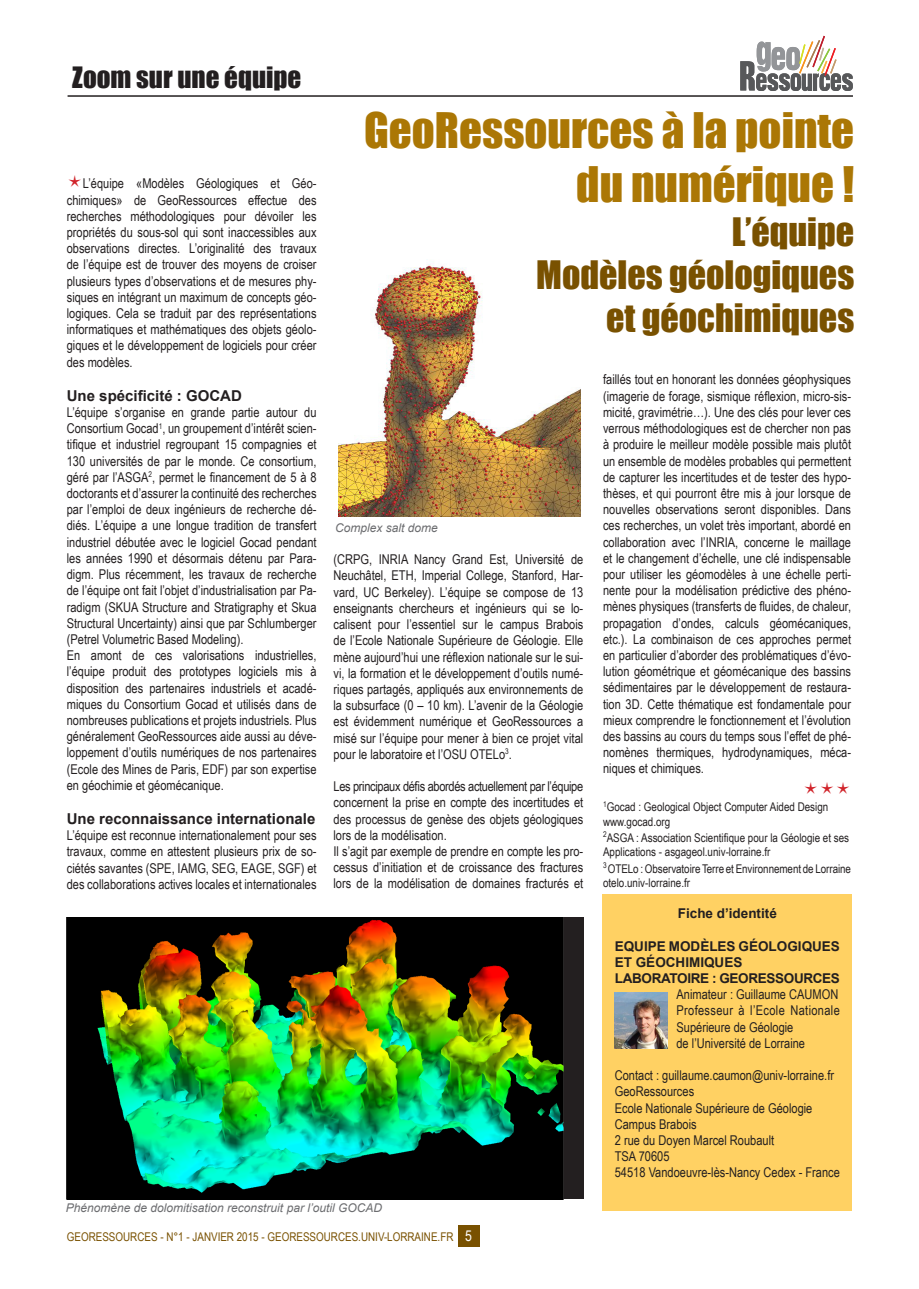
<style>
.page{position:relative;width:919px;height:1289px;background:#fff}
.page>*{position:absolute;margin:0;border:0;box-sizing:border-box;transform-origin:0 0}
.t1{font:45px/54px "Impact";color:#ab7705;text-align:right}
.t2{font:36px "Impact";color:#795100}
.t3{font:27px "Impact";color:#231f20}
.t4{font:700 15px "Arial";color:#231f20}
.t5{font:13.5px/16.2px "Arial Narrow";color:#231f20;text-align:justify}
.t6{font:700 13.5px/16.2px "Arial";color:#231f20}
.t7{font:13.5px/16.2px "Arial Narrow";letter-spacing:.025em;color:#231f20}
.t8{font:700 13.5px "Arial";letter-spacing:-.025em;color:#231f20}
.t9{font:12px/14.4px "Arial Narrow";color:#231f20}
.t10{font:italic 12px "Arial";color:#6c6d70}
.t11{font:12px "Arial Narrow";color:#795100}
.s1{font-size:15px;color:#fff}
</style>
<div class="page">
<div style="left:602px;top:894px;width:249px;height:317px;background:#ffd163"></div>
<hr style="left:68px;top:95px;width:784px;height:2px;background:#231f20">
<div style="left:66px;top:917px;width:517px;height:281px;background:#231f20"></div>
<img style="left:67px;top:917px;width:496px;height:281px">
<svg style="left:740px;top:36px;width:112px;height:55px"></svg>
<img style="left:614px;top:992px;width:54px;height:56px">
<div style="left:459px;top:1225px;width:21px;height:21px;background:#795100"></div>
<img style="left:339px;top:264px;width:241px;height:252px">
<p class="t3" style="left:72px;top:57px;width:230px">Zoom sur une équipe</p>
<p class="t5" style="left:67px;top:175px;width:251px;text-indent:16px">L’équipe «Modèles Géologiques et Géo&shy;chimiques» de GeoRessources effectue des recherches méthodologiques pour dévoiler les propriétés du sous-sol qui sont inaccessibles aux observations directes. L’originalité des travaux de l’équipe est de trouver des moyens de croiser plusieurs types d’observations et de mesures phy&shy;siques en intégrant un maximum de concepts géo&shy;logiques. Cela se traduit par des représentations informatiques et mathématiques des objets géolo&shy;giques et le développement de logiciels pour créer des modèles.</p>
<p class="t4" style="left:67px;top:385px;width:177px">Une spécificité : GOCAD</p>
<p class="t5" style="left:67px;top:403px;width:251px">L’équipe s’organise en grande partie autour du Consortium Gocad<sup>1</sup>, un groupement d’intérêt scien&shy;tifique et industriel regroupant 15 compagnies et 130 universités de par le monde. Ce consortium, géré par l’ASGA<sup>2</sup>, permet le financement de 5 à 8 doctorants et d’assurer la continuité des recherches par l’emploi de deux ingénieurs de recherche dé&shy;diés. L’équipe a une longue tradition de transfert industriel débutée avec le logiciel Gocad pendant les années 1990 et désormais détenu par Para&shy;digm. Plus récemment, les travaux de recherche de l’équipe ont fait l’objet d’industrialisation par Pa&shy;radigm (SKUA Structure and Stratigraphy et Skua Structural Uncertainty) ainsi que par Schlumberger (Petrel Volumetric Based Modeling).</p>
<p class="t5" style="left:67px;top:646px;width:251px">En amont de ces valorisations industrielles, l’équipe produit des prototypes logiciels mis à disposition des partenaires industriels et acadé&shy;miques du Consortium Gocad et utilisés dans de nombreuses publications et projets industriels. Plus généralement GeoRessources aide aussi au déve&shy;loppement d’outils numériques de nos partenaires (Ecole des Mines de Paris, EDF) par son expertise en géochimie et géomécanique.</p>
<p class="t4" style="left:67px;top:808px;width:250px">Une reconnaissance internationale</p>
<p class="t5" style="left:67px;top:826px;width:251px">L’équipe est reconnue internationalement pour ses travaux, comme en attestent plusieurs prix de so&shy;ciétés savantes (SPE, IAMG, SEG, EAGE, SGF) et des collaborations actives locales et internationales</p>
<p class="t1" style="left:364px;top:102px;width:491px">GeoRessources à la pointe du numérique !</p>
<p class="t2" style="left:731px;top:203px;width:124px">L’équipe</p>
<p class="t2" style="left:536px;top:247px;width:319px">Modèles géologiques</p>
<p class="t2" style="left:606px;top:290px;width:250px">et géochimiques</p>
<p class="t10" style="left:335px;top:519px;width:104px">Complex salt dome</p>
<p class="t5" style="left:333px;top:551px;width:251px">(CRPG, INRIA Nancy Grand Est, Université de Neuchâtel, ETH, Imperial College, Stanford, Har&shy;vard, UC Berkeley). L’équipe se compose de 13 enseignants chercheurs et ingénieurs qui se lo&shy;calisent pour l’essentiel sur le campus Brabois de l’Ecole Nationale Supérieure de Géologie. Elle mène aujourd’hui une réflexion nationale sur le sui&shy;vi, la formation et le développement d’outils numé&shy;riques partagés, appliqués aux environnements de la subsurface (0 – 10 km). L’avenir de la Géologie est évidemment numérique et GeoRessources a misé sur l’équipe pour mener à bien ce projet vital pour le laboratoire et l’OSU OTELo<sup>3</sup>.</p>
<p class="t5" style="left:333px;top:777px;width:251px">Les principaux défis abordés actuellement par l’équipe concernent la prise en compte des incertitudes et des processus de genèse des objets géologiques lors de la modélisation.</p>
<p class="t5" style="left:333px;top:842px;width:251px">Il s’agit par exemple de prendre en compte les pro&shy;cessus d’initiation et de croissance des fractures lors de la modélisation de domaines fracturés et</p>
<p class="t5" style="left:603px;top:371px;width:249px">faillés tout en honorant les données géophysiques (imagerie de forage, sismique réflexion, micro-sis&shy;micité, gravimétrie…). Une des clés pour lever ces verrous méthodologiques est de chercher non pas à produire le meilleur modèle possible mais plutôt un ensemble de modèles probables qui permettent de capturer les incertitudes et de tester des hypo&shy;thèses, et qui pourront être mis à jour lorsque de nouvelles observations seront disponibles. Dans ces recherches, un volet très important, abordé en collaboration avec l’INRIA, concerne le maillage et le changement d’échelle, une clé indispensable pour utiliser les géomodèles à une échelle perti&shy;nente pour la modélisation prédictive des phéno&shy;mènes physiques (transferts de fluides, de chaleur, propagation d’ondes, calculs géomécaniques, etc.). La combinaison de ces approches permet en particulier d’aborder des problématiques d’évo&shy;lution géométrique et géomécanique des bassins sédimentaires par le développement de restaura&shy;tion 3D. Cette thématique est fondamentale pour mieux comprendre le fonctionnement et l’évolution des bassins au cours du temps sous l’effet de phé&shy;nomènes thermiques, hydrodynamiques, méca&shy;niques et chimiques.</p>
<p class="t9" style="left:603px;top:799px;width:227px"><sup>1</sup>Gocad : Geological Object Computer Aided Design www.gocad.org</p>
<p class="t9" style="left:603px;top:830px;width:247px"><sup>2</sup>ASGA : Association Scientifique pour la Géologie et ses<br>Applications - asgageol.univ-lorraine.fr</p>
<p class="t9" style="left:603px;top:860px;width:249px"><sup>3</sup> OTELo : Observatoire Terre et Environnement de Lorraine</p>
<p class="t9" style="left:603px;top:875px;width:88px">otelo.univ-lorraine.fr</p>
<p class="t6" style="left:677px;top:905px;width:101px">Fiche d’identité</p>
<p class="t6" style="left:614px;top:938px;width:227px">EQUIPE MODÈLES GÉOLOGIQUES<br>ET GÉOCHIMIQUES</p>
<p class="t8" style="left:614px;top:969px;width:226px">LABORATOIRE : GEORESSOURCES</p>
<p class="t5" style="left:676px;top:985px;width:163px">Animateur : Guillaume CAUMON</p>
<p class="t7" style="left:676px;top:1001px;width:165px">Professeur à l’Ecole Nationale<br>Supérieure de Géologie</p>
<p class="t5" style="left:676px;top:1034px;width:130px">de l’Université de Lorraine</p>
<p class="t5" style="left:614px;top:1066px;width:221px">Contact : guillaume.caumon@univ-lorraine.fr</p>
<p class="t5" style="left:614px;top:1082px;width:81px">GeoRessources</p>
<p class="t5" style="left:614px;top:1099px;width:199px">Ecole Nationale Supérieure de Géologie</p>
<p class="t5" style="left:614px;top:1115px;width:83px">Campus Brabois</p>
<p class="t5" style="left:614px;top:1131px;width:161px">2 rue du Doyen Marcel Roubault</p>
<p class="t5" style="left:614px;top:1147px;width:56px">TSA 70605</p>
<p class="t5" style="left:614px;top:1163px;width:226px">54518 Vandoeuvre-lès-Nancy Cedex - France</p>
<p class="t10" style="left:66px;top:1199px;width:318px">Phénomène de dolomitisation reconstruit par l’outil GOCAD</p>
<p class="t11" style="left:67px;top:1228px;width:406px">GEORESSOURCES - N°1 - JANVIER 2015 - GEORESSOURCES.UNIV-LORRAINE.FR <span class="s1">5</span></p>
</div>
